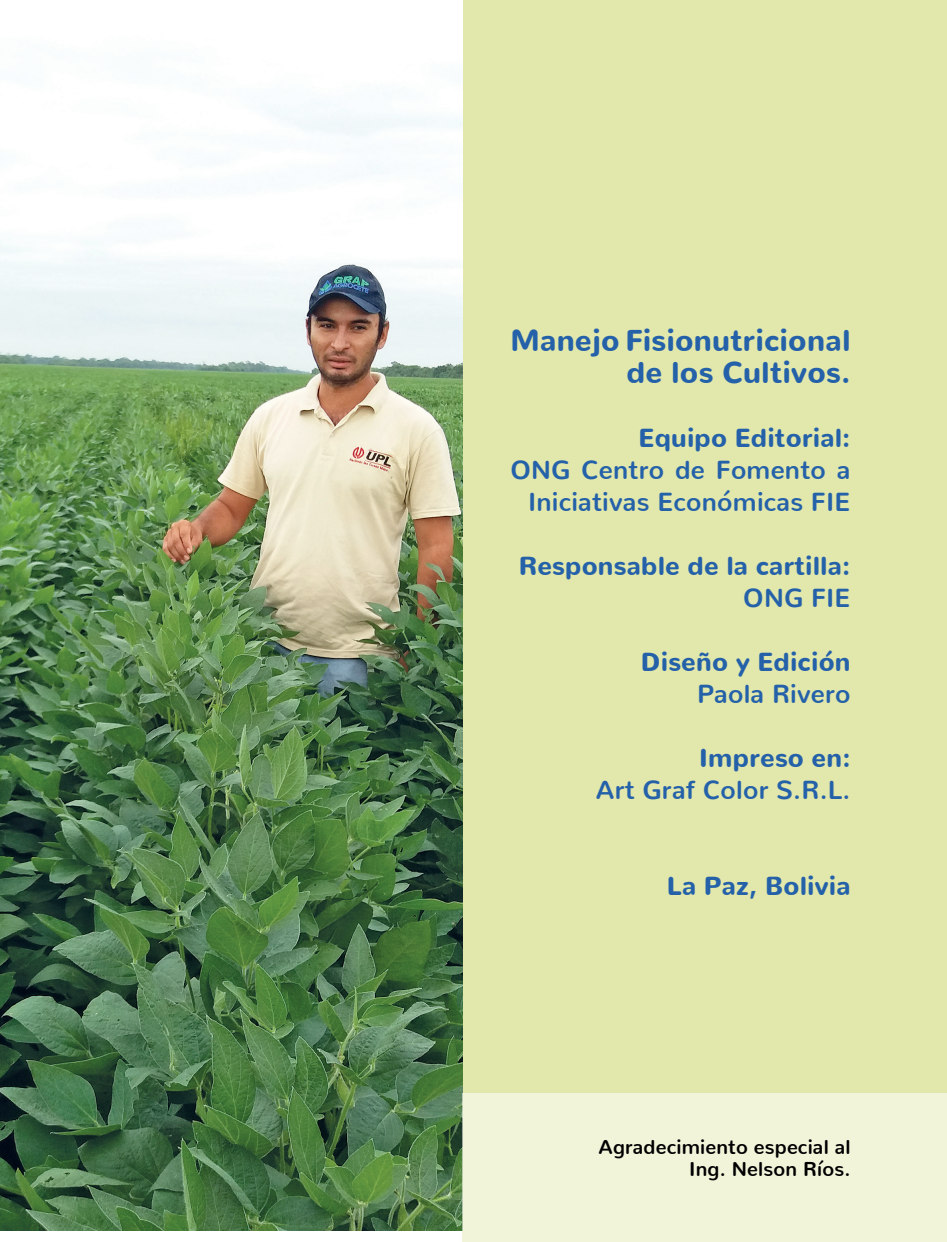
<style>
.page{position:relative;width:947px;height:1242px;background:#fff}
.page>*{position:absolute;margin:0;border:0;box-sizing:border-box;transform-origin:0 0}
.t1{font:900 30px/32px "Nunito";letter-spacing:.01em;color:#2461a9;text-align:right}
.t2{font:700 26px/32px "Nunito";letter-spacing:.01em;color:#2461a9;text-align:right}
.t3{font:900 26px "Nunito";letter-spacing:.01em;color:#2461a9}
.t4{font:700 20px/22px "Nunito";letter-spacing:.01em;color:#000001;text-align:right}
</style>
<div class="page">
<div style="left:462px;top:0;width:485px;height:1242px;background:#e2e8ac"></div>
<img style="left:0;top:71px;width:462px;height:1159px">
<div style="left:462px;top:1093px;width:485px;height:149px;background:#f2f4da"></div>
<p class="t1" style="left:510px;top:320px;width:342px">Manejo Fisionutricional de los Cultivos.</p>
<p class="t3" style="left:638px;top:413px;width:213px">Equipo Editorial:</p>
<p class="t2" style="left:510px;top:451px;width:342px">ONG Centro de Fomento a<br>Iniciativas Económicas FIE</p>
<p class="t3" style="left:519px;top:541px;width:333px">Responsable de la cartilla:</p>
<p class="t2" style="left:743px;top:579px;width:109px">ONG FIE</p>
<p class="t3" style="left:641px;top:637px;width:211px">Diseño y Edición</p>
<p class="t2" style="left:697px;top:675px;width:155px">Paola Rivero</p>
<p class="t3" style="left:699px;top:733px;width:153px">Impreso en:</p>
<p class="t2" style="left:596px;top:771px;width:256px">Art Graf Color S.R.L.</p>
<p class="t3" style="left:667px;top:861px;width:185px">La Paz, Bolivia</p>
<p class="t4" style="left:598px;top:1133px;width:254px">Agradecimiento especial al<br>Ing. Nelson Ríos.</p>
</div>
